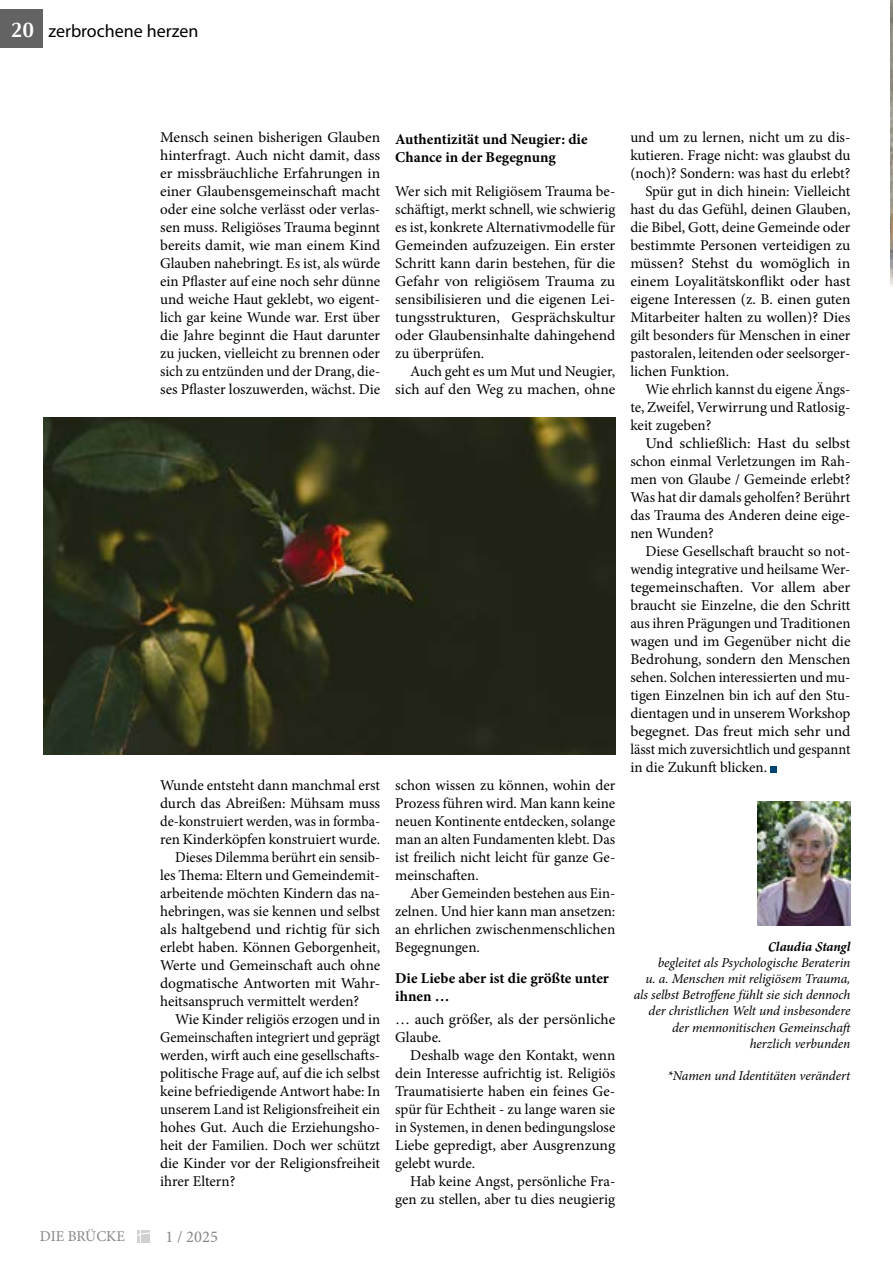
<style>
.page{position:relative;width:893px;height:1263px;background:#fff}
.page>*{position:absolute;margin:0;border:0;box-sizing:border-box;transform-origin:0 0}
.t1{font:18px "Myriad Pro";color:#000}
.t2{font:16.5px "Minion Pro";color:#878787}
.Fließtext{font:15px/18px "Minion Pro";color:#000;text-align:justify}
.Fließtext_nach_ZÜ{font:15px/18px "Minion Pro";color:#000;text-align:justify}
.Fließtext-2{font:15px/18px "Minion Pro";color:#000;text-align:justify;scale:.96 1}
.Fließtext-3{font:15px/18px "Minion Pro";color:#000;text-align:justify;scale:1.05 1}
.Zwischenüberschrift{font:700 15px/18px "Minion Pro";color:#000}
.t3{font:15px "Minion Pro";color:#878787}
.Autor-Ort{font:italic 13.5px/16.2px "Minion Pro";letter-spacing:-.005em;color:#000;text-align:right}
.Autor{font:italic 700 13.5px "Minion Pro";letter-spacing:-.005em;color:#000}
.s1{font-family:"Oklahoma";font-weight:700;font-size:21px;color:#fff}
</style>
<div class="page">
<div style="left:770px;top:766px;width:7px;height:6px;background:#004472"></div>
<img style="left:44px;top:417px;width:571px;height:337px">
<img style="left:890px;top:0;width:3px;height:286px">
<div style="left:0;top:10px;width:43px;height:38px;background:#646363"></div>
<svg style="left:137px;top:1230px;width:12px;height:13px"></svg>
<img style="left:757px;top:802px;width:93px;height:124px">
<p class="t1" style="left:11px;top:20px;width:189px"><span class="s1">20</span> zerbrochene herzen</p>
<p class="Fließtext" style="left:160px;top:129px;width:222px">Mensch seinen bisherigen Glauben hinterfragt. Auch nicht damit, dass er missbräuchliche Erfahrungen in einer Glaubensgemeinschaft macht oder eine solche verlässt oder verlas&shy;sen muss. Religiöses Trauma beginnt bereits damit, wie man einem Kind Glauben nahebringt. Es ist, als würde ein Pflaster auf eine noch sehr dünne und weiche Haut geklebt, wo eigent&shy;lich gar keine Wunde war. Erst über die Jahre beginnt die Haut darunter zu jucken, vielleicht zu brennen oder sich zu entzünden und der Drang, die&shy;ses Pflaster loszuwerden, wächst. Die</p>
<p class="Fließtext" style="left:160px;top:777px;width:222px">Wunde entsteht dann manchmal erst durch das Abreißen: Mühsam muss de-konstruiert werden, was in formba&shy;ren Kinderköpfen konstruiert wurde.</p>
<p class="Fließtext-2" style="left:160px;top:849px;width:231px;text-indent:15px">Dieses Dilemma berührt ein sensib&shy;les Thema: Eltern und Gemeindemit&shy;arbeitende möchten Kindern das na&shy;hebringen, was sie kennen und selbst als haltgebend und richtig für sich erlebt haben. Können Geborgenheit, Werte und Gemeinschaft auch ohne dogmatische Antworten mit Wahr&shy;heitsanspruch vermittelt werden?</p>
<p class="Fließtext" style="left:160px;top:1011px;width:222px;text-indent:15px">Wie Kinder religiös erzogen und in Gemeinschaften integriert und geprägt werden, wirft auch eine gesellschafts&shy;politische Frage auf, auf die ich selbst keine befriedigende Antwort habe: In unserem Land ist Religionsfreiheit ein hohes Gut. Auch die Erziehungsho&shy;heit der Familien. Doch wer schützt die Kinder vor der Religionsfreiheit ihrer Eltern?</p>
<p class="t3" style="left:40px;top:1226px;width:87px">DIE BRÜCKE</p>
<p class="t2" style="left:165px;top:1226px;width:54px">1 / 2025</p>
<p class="Zwischenüberschrift" style="left:395px;top:130px;width:194px">Authentizität und Neugier: die<br>Chance in der Begegnung</p>
<p class="Fließtext_nach_ZÜ" style="left:395px;top:183px;width:222px">Wer sich mit Religiösem Trauma be&shy;schäftigt, merkt schnell, wie schwierig es ist, konkrete Alternativmodelle für Gemeinden aufzuzeigen. Ein erster Schritt kann darin bestehen, für die Gefahr von religiösem Trauma zu sensibilisieren und die eigenen Lei&shy;tungsstrukturen, Gesprächskultur oder Glaubensinhalte dahingehend zu überprüfen.</p>
<p class="Fließtext" style="left:395px;top:363px;width:222px;text-align:right">Auch geht es um Mut und Neugier, sich auf den Weg zu machen, ohne</p>
<p class="Fließtext" style="left:395px;top:777px;width:222px">schon wissen zu können, wohin der Prozess führen wird. Man kann keine neuen Kontinente entdecken, solange man an alten Fundamenten klebt. Das ist freilich nicht leicht für ganze Ge&shy;meinschaften.</p>
<p class="Fließtext" style="left:395px;top:885px;width:222px;text-indent:15px">Aber Gemeinden bestehen aus Ein&shy;zelnen. Und hier kann man ansetzen: an ehrlichen zwischenmenschlichen Begegnungen.</p>
<p class="Zwischenüberschrift" style="left:395px;top:969px;width:215px">Die Liebe aber ist die größte unter ihnen …</p>
<p class="Fließtext_nach_ZÜ" style="left:395px;top:1011px;width:222px">… auch größer, als der persönliche<br>Glaube.</p>
<p class="Fließtext" style="left:395px;top:1047px;width:222px;text-indent:15px">Deshalb wage den Kontakt, wenn dein Interesse aufrichtig ist. Religiös Traumatisierte haben ein feines Ge&shy;spür für Echtheit - zu lange waren sie in Systemen, in denen bedingungslose Liebe gepredigt, aber Ausgrenzung gelebt wurde.</p>
<p class="Fließtext" style="left:395px;top:1173px;width:222px;text-align:right">Hab keine Angst, persönliche Fra&shy;gen zu stellen, aber tu dies neugierig</p>
<p class="Fließtext" style="left:630px;top:129px;width:222px">und um zu lernen, nicht um zu dis&shy;kutieren. Frage nicht: was glaubst du (noch)? Sondern: was hast du erlebt?</p>
<p class="Fließtext" style="left:630px;top:183px;width:222px;text-indent:15px">Spür gut in dich hinein: Vielleicht hast du das Gefühl, deinen Glauben, die Bibel, Gott, deine Gemeinde oder bestimmte Personen verteidigen zu müssen? Stehst du womöglich in einem Loyalitätskonflikt oder hast eigene Interessen (z. B. einen guten Mitarbeiter halten zu wollen)? Dies gilt besonders für Menschen in einer pastoralen, leitenden oder seelsorger&shy;lichen Funktion.</p>
<p class="Fließtext" style="left:630px;top:381px;width:222px;text-indent:15px">Wie ehrlich kannst du eigene Ängs&shy;te, Zweifel, Verwirrung und Ratlosig&shy;keit zugeben?</p>
<p class="Fließtext-3" style="left:630px;top:435px;width:211px;text-indent:15px">Und schließlich: Hast du selbst schon einmal Verletzungen im Rah&shy;men von Glaube / Gemeinde erlebt?<br>Was hat dir damals geholfen? Berührt das Trauma des Anderen deine eige&shy;nen Wunden?</p>
<p class="Fließtext" style="left:630px;top:543px;width:222px;text-indent:15px">Diese Gesellschaft braucht so not&shy;wendig integrative und heilsame Wer&shy;tegemeinschaften. Vor allem aber braucht sie Einzelne, die den Schritt aus ihren Prägungen und Traditionen wagen und im Gegenüber nicht die Bedrohung, sondern den Menschen sehen. Solchen interessierten und mu&shy;tigen Einzelnen bin ich auf den Stu&shy;dientagen und in unserem Workshop begegnet. Das freut mich sehr und lässt mich zuversichtlich und gespannt in die Zukunft blicken.</p>
<p class="Autor" style="left:768px;top:937px;width:84px">Claudia Stangl</p>
<p class="Autor-Ort" style="left:634px;top:954px;width:220px">begleitet als Psychologische Beraterin<br>u. a. Menschen mit religiösem Trauma, als selbst Betroffene fühlt sie sich dennoch der christlichen Welt und insbesondere der mennonitischen Gemeinschaft herzlich verbunden</p>
<p class="Autor-Ort" style="left:668px;top:1068px;width:184px">*Namen und Identitäten verändert</p>
</div>
